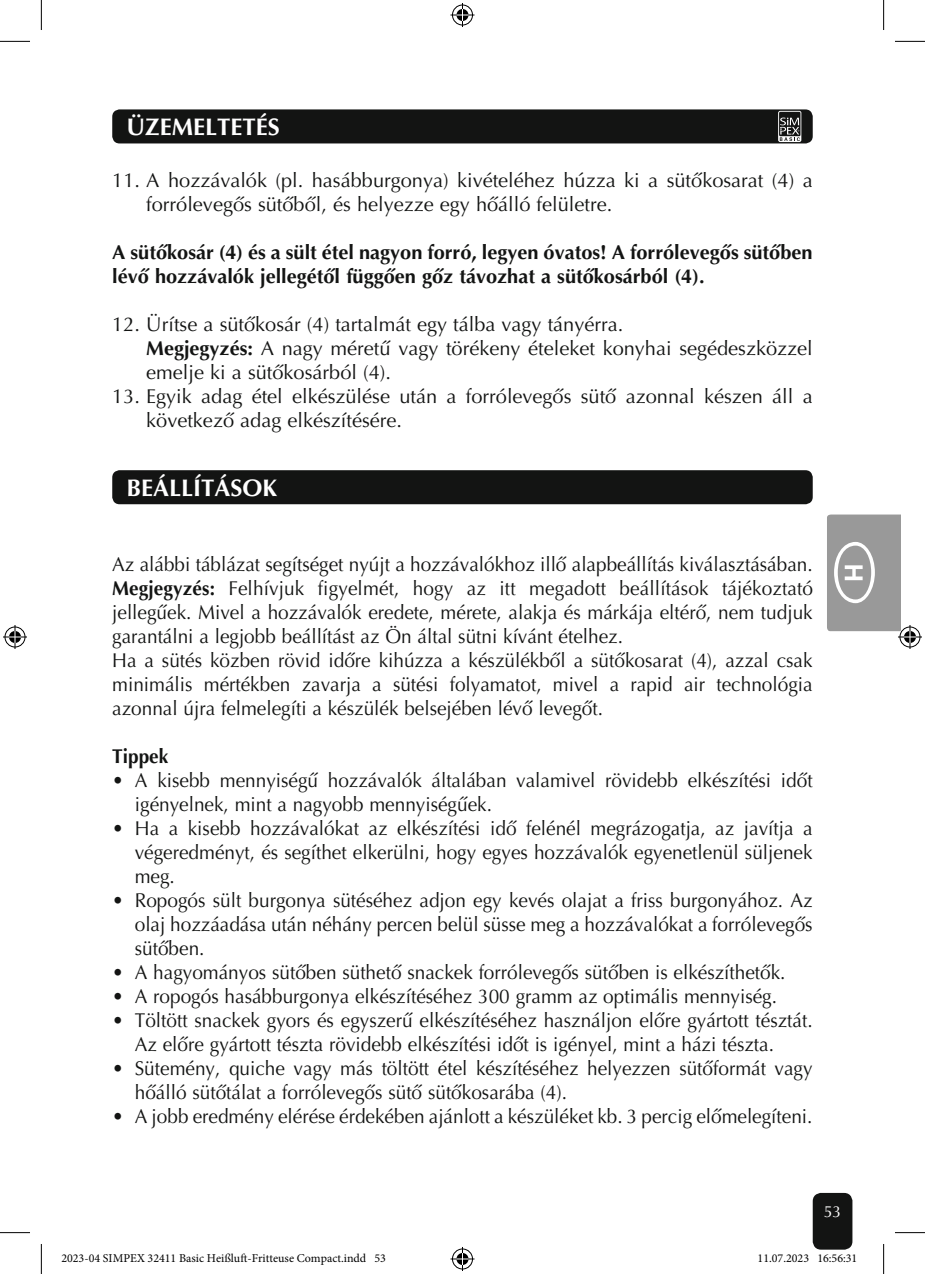
<style>
.page{position:relative;width:925px;height:1274px;background:#fff}
.page>*{position:absolute;margin:0;border:0;box-sizing:border-box;transform-origin:0 0}
.t1{font:700 24px "Optima LT Pro";color:#fff}
.t2{font:20px/24px "Optima LT Pro";color:#131413;scale:.95 1}
.t3{font:20px/24px "Optima LT Pro";color:#131413}
.t4{font:700 20px/24px "Optima LT Pro";color:#131413}
.t5{font:700 20px "Optima LT Pro";color:#131413;scale:.95 1}
.t6{font:16px "Optima LT Pro";color:#fff}
.t7{font:12px "Minion Pro";color:#000}
.s1{font-weight:700}
</style>
<div class="page">
<div style="left:813px;top:1193px;width:38px;height:55px;background:#131413;border-radius:7px"></div>
<div style="left:812px;top:1192px;width:40px;height:57px;border:2px solid #131413;border-radius:7px"></div>
<div style="left:112px;top:109px;width:700px;height:34px;background:#131413;border-radius:7px"></div>
<svg style="left:778px;top:111px;width:23px;height:31px"></svg>
<div style="left:779px;top:112px;width:21px;height:24px;background:#131413"></div>
<svg style="left:779px;top:117px;width:20px;height:24px"></svg>
<div style="left:112px;top:470px;width:700px;height:34px;background:#131413;border-radius:7px"></div>
<hr style="left:0;top:41px;width:30px;height:1px;background:#000">
<hr style="left:895px;top:41px;width:30px;height:1px;background:#000">
<hr style="left:0;top:1232px;width:30px;height:1px;background:#000">
<hr style="left:895px;top:1232px;width:30px;height:1px;background:#000">
<hr style="left:41px;top:0;width:1px;height:30px;background:#000">
<hr style="left:41px;top:1243px;width:1px;height:30px;background:#000">
<hr style="left:883px;top:0;width:1px;height:30px;background:#000">
<hr style="left:883px;top:1243px;width:1px;height:30px;background:#000">
<svg style="left:450px;top:3px;width:24px;height:24px"></svg>
<svg style="left:450px;top:1247px;width:24px;height:23px"></svg>
<svg style="left:3px;top:625px;width:24px;height:24px"></svg>
<svg style="left:827px;top:514px;width:95px;height:135px"></svg>
<p class="t1" style="left:126px;top:111px;width:80px">ÜZEMELTET</p>
<p class="t1" style="left:256px;top:111px;width:25px">ÉS</p>
<p class="t3" style="left:146px;top:168px;width:668px;text-indent:-34px">11. A hozzávalók (pl. hasábburgonya) kivételéhez húzza ki a sütőkosarat (4) a forrólevegős sütőből, és helyezze egy hőálló felületre.</p>
<p class="t4" style="left:112px;top:239px;width:702px">A sütőkosár (4) és a sült étel nagyon forró, legyen óvatos! A forrólevegős sütőben lévő hozzávalók jellegétől függően gőz távozhat a sütőkosárból (4).</p>
<p class="t3" style="left:146px;top:312px;width:668px;text-indent:-34px">12. Ürítse a sütőkosár (4) tartalmát egy tálba vagy tányérra.<br><span class="s1">Megjegyzés:</span> A nagy méretű vagy törékeny ételeket konyhai segédeszközzel emelje ki a sütőkosárból (4).</p>
<p class="t3" style="left:146px;top:384px;width:668px;text-indent:-34px">13. Egyik adag étel elkészülése után a forrólevegős sütő azonnal készen áll a következő adag elkészítésére.</p>
<p class="t1" style="left:126px;top:472px;width:152px">BEÁLL ÍTÁSOK</p>
<p class="t2" style="left:112px;top:552px;width:739px">Az alábbi táblázat segítséget nyújt a hozzávalókhoz illő alapbeállítás kiválasztásában.<br><span class="s1">Megjegyzés:</span> Felhívjuk figyelmét, hogy az itt megadott beállítások tájékoztató jellegűek. Mivel a hozzávalók eredete, mérete, alakja és márkája eltérő, nem tudjuk garantálni a legjobb beállítást az Ön által sütni kívánt ételhez.<br>Ha a sütés közben rövid időre kihúzza a készülékből a sütőkosarat (4), azzal csak minimális mértékben zavarja a sütési folyamatot, mivel a rapid air technológia azonnal újra felmelegíti a készülék belsejében lévő levegőt.</p>
<p class="t5" style="left:112px;top:743px;width:60px">Tippek</p>
<p class="t2" style="left:135px;top:768px;width:715px;text-indent:-23px">• A kisebb mennyiségű hozzávalók általában valamivel rövidebb elkészítési időt igényelnek, mint a nagyobb mennyiségűek.</p>
<p class="t2" style="left:135px;top:816px;width:715px;text-align:justify;text-indent:-23px">• Ha a kisebb hozzávalókat az elkészítési idő felénél megrázogatja, az javítja a végeredményt, és segíthet elkerülni, hogy egyes hozzávalók egyenetlenül süljenek meg.</p>
<p class="t2" style="left:135px;top:888px;width:715px;text-align:justify;text-indent:-23px">• Ropogós sült burgonya sütéséhez adjon egy kevés olajat a friss burgonyához. Az olaj hozzáadása után néhány percen belül süsse meg a hozzávalókat a forrólevegős sütőben.</p>
<p class="t2" style="left:112px;top:960px;width:710px">• A hagyományos sütőben süthető snackek forrólevegős sütőben is elkészíthetők.</p>
<p class="t2" style="left:112px;top:984px;width:701px">• A ropogós hasábburgonya elkészítéséhez 300 gramm az optimális mennyiség.</p>
<p class="t2" style="left:135px;top:1008px;width:715px;text-indent:-23px">• Töltött snackek gyors és egyszerű elkészítéséhez használjon előre gyártott tésztát.<br>Az előre gyártott tészta rövidebb elkészítési időt is igényel, mint a házi tészta.</p>
<p class="t2" style="left:135px;top:1056px;width:715px;text-indent:-23px">• Sütemény, quiche vagy más töltött étel készítéséhez helyezzen sütőformát vagy hőálló sütőtálat a forrólevegős sütő sütőkosarába (4).</p>
<p class="t2" style="left:112px;top:1104px;width:738px">• A jobb eredmény elérése érdekében ajánlott a készüléket kb. 3 percig előmelegíteni.</p>
<p class="t6" style="left:823px;top:1201px;width:19px">53</p>
<p class="t7" style="left:61px;top:1249px;width:326px">2023-04 SIMPEX 32411 Basic Heißluft-Fritteuse Compact.indd 53</p>
<p class="t7" style="left:757px;top:1249px;width:101px">11.07.2023 16:56:31</p>
</div>
